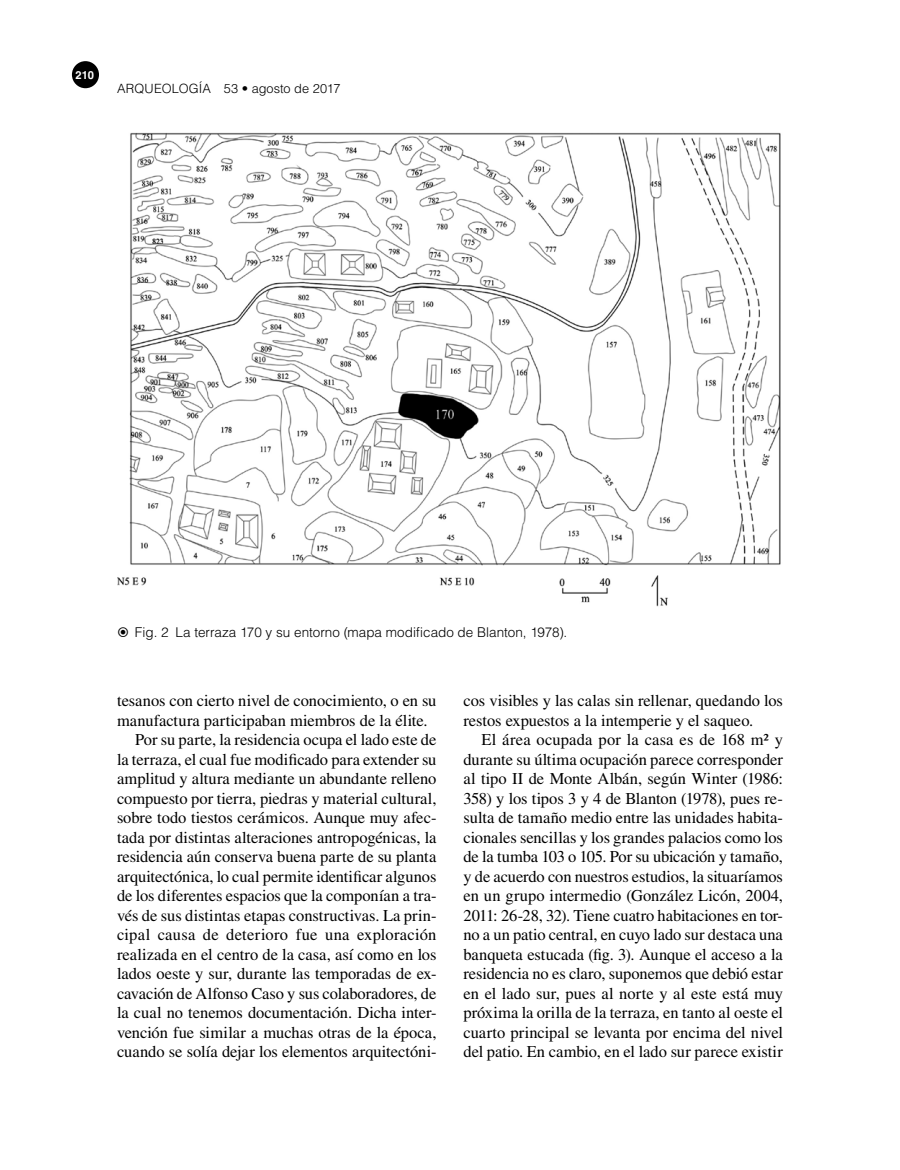
<style>
.page{position:relative;width:900px;height:1170px;background:#fff}
.page>*{position:absolute;margin:0;border:0;box-sizing:border-box;transform-origin:0 0}
.t1{font:16.5px/19.5px "Times LT Std";letter-spacing:-.005em;color:#000}
.t2{font:16.5px "Times LT Std";letter-spacing:.015em;color:#000}
.t3{font:300 13.5px "Helvetica LT Std";color:#000}
.t4{font:300 12.75px "Helvetica LT Std";letter-spacing:.005em;color:#000}
.t5{font:700 11.1px "Helvetica LT Std";color:#fff}
</style>
<div class="page">
<div style="left:72px;top:61px;width:27px;height:27px;background:#000;border-radius:50%"></div>
<img style="left:117px;top:132px;width:664px;height:475px">
<p class="t5" style="left:75px;top:68px;width:20px">210</p>
<p class="t4" style="left:117px;top:81px;width:225px">ARQUEOLOGÍA 53 • agosto de 2017</p>
<p class="t3" style="left:135px;top:624px;width:434px">Fig. 2 La terraza 170 y su entorno (mapa modificado de Blanton, 1978).</p>
<p class="t1" style="left:117px;top:691px;width:321px">tesanos con cierto nivel de conocimiento, o en su</p>
<p class="t1" style="left:117px;top:710px;width:312px">manufactura participaban miembros de la élite.</p>
<p class="t1" style="left:135px;top:730px;width:303px">Por su parte, la residencia ocupa el lado este de</p>
<p class="t1" style="left:117px;top:749px;width:321px">la terraza, el cual fue modificado para extender su</p>
<p class="t1" style="left:117px;top:769px;width:321px">amplitud y altura mediante un abundante relleno</p>
<p class="t1" style="left:117px;top:788px;width:321px">compuesto por tierra, piedras y material cultural,</p>
<p class="t1" style="left:117px;top:808px;width:321px">sobre todo tiestos cerámicos. Aunque muy afec-</p>
<p class="t1" style="left:117px;top:827px;width:321px">tada por distintas alteraciones antropogénicas, la</p>
<p class="t1" style="left:117px;top:847px;width:321px">residencia aún conserva buena parte de su planta</p>
<p class="t1" style="left:117px;top:866px;width:321px">arquitectónica, lo cual permite identificar algunos</p>
<p class="t1" style="left:117px;top:886px;width:321px">de los diferentes espacios que la componían a tra-</p>
<p class="t1" style="left:117px;top:905px;width:321px">vés de sus distintas etapas constructivas. La prin-</p>
<p class="t2" style="left:117px;top:925px;width:321px">cipal causa de deterioro fue una exploración</p>
<p class="t1" style="left:117px;top:944px;width:321px">realizada en el centro de la casa, así como en los</p>
<p class="t1" style="left:117px;top:964px;width:321px">lados oeste y sur, durante las temporadas de ex-</p>
<p class="t1" style="left:117px;top:983px;width:321px">cavación de Alfonso Caso y sus colaboradores, de</p>
<p class="t1" style="left:117px;top:1003px;width:321px">la cual no tenemos documentación. Dicha inter-</p>
<p class="t1" style="left:117px;top:1022px;width:321px">vención fue similar a muchas otras de la época,</p>
<p class="t1" style="left:117px;top:1042px;width:321px">cuando se solía dejar los elementos arquitectóni-</p>
<p class="t1" style="left:464px;top:691px;width:321px">cos visibles y las calas sin rellenar, quedando los restos expuestos a la intemperie y el saqueo.</p>
<p class="t1" style="left:464px;top:730px;width:321px;text-align:justify;text-indent:18px">El área ocupada por la casa es de 168 m² y durante su última ocupación parece corresponder al tipo II de Monte Albán, según Winter (1986:<br>358) y los tipos 3 y 4 de Blanton (1978), pues re&shy;sulta de tamaño medio entre las unidades habita&shy;cionales sencillas y los grandes palacios como los de la tumba 103 o 105. Por su ubicación y tamaño, y de acuerdo con nuestros estudios, la situaríamos en un grupo intermedio (González Licón, 2004, 2011: 26-28, 32). Tiene cuatro habitaciones en tor&shy;no a un patio central, en cuyo lado sur destaca una banqueta estucada (fig. 3). Aunque el acceso a la residencia no es claro, suponemos que debió estar en el lado sur, pues al norte y al este está muy próxima la orilla de la terraza, en tanto al oeste el cuarto principal se levanta por encima del nivel del patio. En cambio, en el lado sur parece existir</p>
</div>
